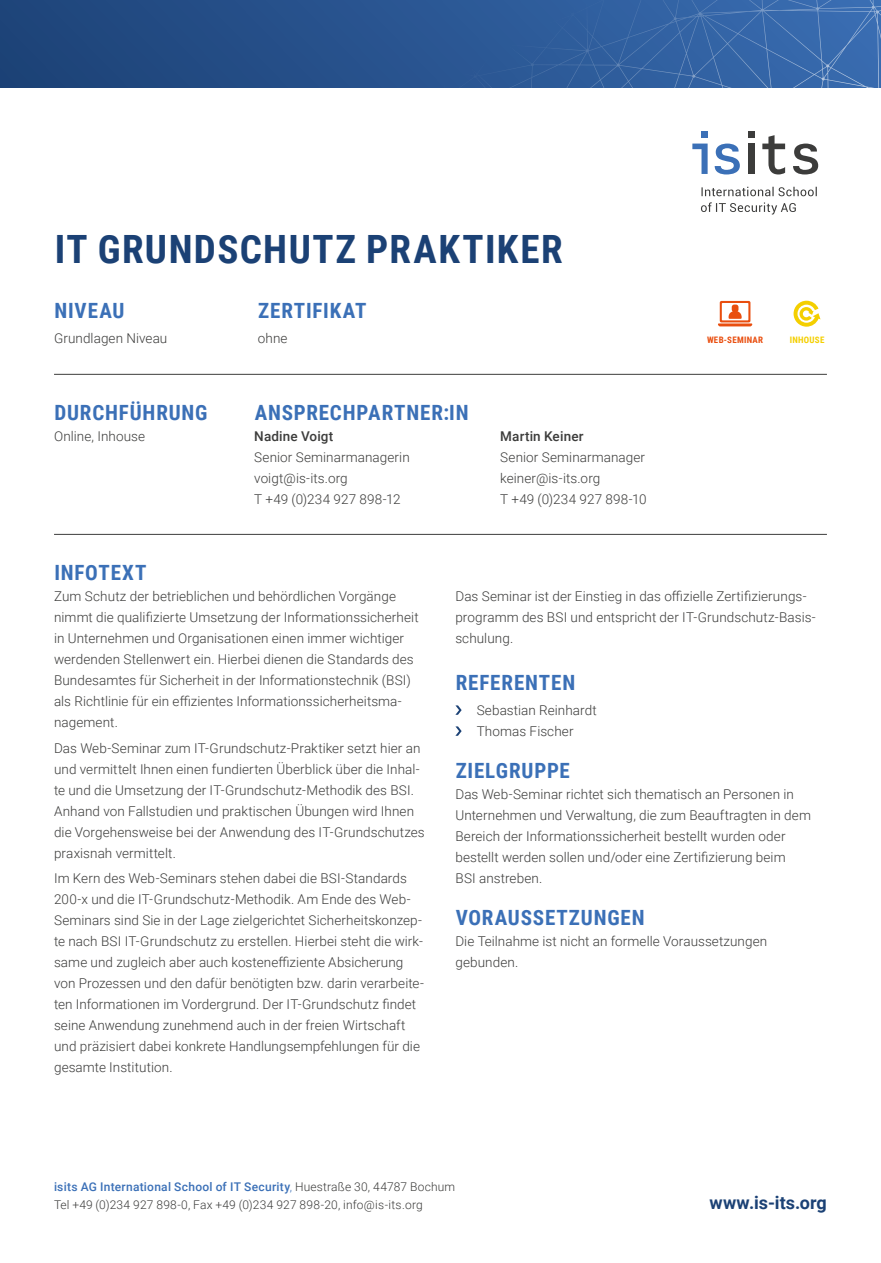
<style>
.page{position:relative;width:881px;height:1263px;background:#fff}
.page>*{position:absolute;margin:0;border:0;box-sizing:border-box;transform-origin:0 0}
.t1{font:700 39px "Roboto Condensed";letter-spacing:.04em;color:#1b4175}
.t2{font:700 21px "Roboto Condensed";letter-spacing:.04em;color:#3b70b7}
.t3{font:700 18px "Roboto";color:#1b4175}
.t4{font:300 13.5px/21px "Roboto";letter-spacing:.005em;color:#3c3c3b}
.t5{font:500 13.5px "Roboto";letter-spacing:.015em;color:#3c3c3b}
.t6{font:300 12px/18.5px "Roboto";letter-spacing:.015em;color:#3c3c3b}
.t7{font:700 8.85px "Roboto Condensed";letter-spacing:.035em;color:#e94e0f}
.t8{font:700 8.85px "Roboto Condensed";letter-spacing:.03em;color:#f4cf00}
.s1{font-weight:500;color:#3b70b7}
.s2{color:#3b70b7}
</style>
<div class="page">
<div style="left:0;top:0;width:880px;height:88px;background:#224a82"></div>
<svg style="left:343px;top:0;width:537px;height:88px"></svg>
<svg style="left:762px;top:135px;width:22px;height:39px"></svg>
<svg style="left:701px;top:202px;width:94px;height:13px"></svg>
<svg style="left:701px;top:187px;width:115px;height:9px"></svg>
<svg style="left:714px;top:144px;width:25px;height:30px"></svg>
<svg style="left:692px;top:144px;width:15px;height:30px"></svg>
<svg style="left:701px;top:131px;width:6px;height:6px"></svg>
<svg style="left:748px;top:131px;width:5px;height:6px"></svg>
<div style="left:747px;top:144px;width:6px;height:30px;background:#3c3c3b"></div>
<svg style="left:793px;top:144px;width:24px;height:30px"></svg>
<svg style="left:455px;top:705px;width:6px;height:10px"></svg>
<svg style="left:455px;top:726px;width:6px;height:10px"></svg>
<svg style="left:718px;top:301px;width:34px;height:25px"></svg>
<svg style="left:793px;top:301px;width:27px;height:26px"></svg>
<hr style="left:54px;top:374px;width:772px;height:1px;background:#3c3c3b">
<hr style="left:54px;top:534px;width:772px;height:1px;background:#3c3c3b">
<h1 class="t1" style="left:55px;top:222px;width:509px">IT GRUNDSCHUTZ PRAKTIKER</h1>
<h2 class="t2" style="left:54px;top:296px;width:72px">NIVEAU</h2>
<p class="t4" style="left:54px;top:328px;width:115px">Grundlagen Niveau</p>
<h2 class="t2" style="left:258px;top:296px;width:110px">ZERTIFIKAT</h2>
<p class="t4" style="left:258px;top:328px;width:31px">ohne</p>
<h2 class="t2" style="left:54px;top:398px;width:154px">DURCHFÜHRUNG</h2>
<p class="t4" style="left:54px;top:425px;width:92px">Online, Inhouse</p>
<h2 class="t2" style="left:254px;top:398px;width:215px">ANSPRECHPARTNER:IN</h2>
<p class="t5" style="left:254px;top:427px;width:81px">Nadine Voigt</p>
<p class="t4" style="left:254px;top:446px;width:157px">Senior Seminarmanagerin voigt@is-its.org<br>T +49 (0)234 927 898-12</p>
<p class="t5" style="left:500px;top:427px;width:85px">Martin Keiner</p>
<p class="t4" style="left:500px;top:446px;width:148px">Senior Seminarmanager keiner@is-its.org<br>T +49 (0)234 927 898-10</p>
<p class="t7" style="left:706px;top:334px;width:58px">WEB-SEMINAR</p>
<p class="t8" style="left:789px;top:334px;width:36px">INHOUSE</p>
<h2 class="t2" style="left:54px;top:558px;width:94px">INFOTEXT</h2>
<p class="t4" style="left:54px;top:585px;width:366px">Zum Schutz der betrieblichen und behördlichen Vorgänge nimmt die qualifizierte Umsetzung der Informationssicherheit in Unternehmen und Organisationen einen immer wichtiger werdenden Stellenwert ein. Hierbei dienen die Standards des Bundesamtes für Sicherheit in der Informationstechnik (BSI) als Richtlinie für ein effizientes Informationssicherheitsma&shy;nagement.</p>
<p class="t4" style="left:54px;top:737px;width:372px">Das Web-Seminar zum IT-Grundschutz-Praktiker setzt hier an und vermittelt Ihnen einen fundierten Überblick über die Inhal&shy;te und die Umsetzung der IT-Grundschutz-Methodik des BSI.<br>Anhand von Fallstudien und praktischen Übungen wird Ihnen die Vorgehensweise bei der Anwendung des IT-Grundschutzes praxisnah vermittelt.</p>
<p class="t4" style="left:54px;top:867px;width:371px">Im Kern des Web-Seminars stehen dabei die BSI-Standards 200-x und die IT-Grundschutz-Methodik. Am Ende des Web-Seminars sind Sie in der Lage zielgerichtet Sicherheitskonzep&shy;te nach BSI IT-Grundschutz zu erstellen. Hierbei steht die wirk&shy;same und zugleich aber auch kosteneffiziente Absicherung von Prozessen und den dafür benötigten bzw. darin verarbeite&shy;ten Informationen im Vordergrund. Der IT-Grundschutz findet seine Anwendung zunehmend auch in der freien Wirtschaft und präzisiert dabei konkrete Handlungsempfehlungen für die gesamte Institution.</p>
<p class="t4" style="left:455px;top:586px;width:362px">Das Seminar ist der Einstieg in das offizielle Zertifizierungs&shy;programm des BSI und entspricht der IT-Grundschutz-Basis&shy;schulung.</p>
<h2 class="t2" style="left:455px;top:667px;width:121px">REFERENTEN</h2>
<p class="t4" style="left:476px;top:699px;width:121px">Sebastian Reinhardt<br>Thomas Fischer</p>
<h2 class="t2" style="left:455px;top:756px;width:116px">ZIELGRUPPE</h2>
<p class="t4" style="left:455px;top:783px;width:357px">Das Web-Seminar richtet sich thematisch an Personen in Unternehmen und Verwaltung, die zum Beauftragten in dem Bereich der Informationssicherheit bestellt wurden oder bestellt werden sollen und/oder eine Zertifizierung beim<br>BSI anstreben.</p>
<h2 class="t2" style="left:455px;top:903px;width:190px">VORAUSSETZUNGEN</h2>
<p class="t4" style="left:455px;top:930px;width:313px">Die Teilnahme ist nicht an formelle Voraussetzungen gebunden.</p>
<p class="t6" style="left:54px;top:1177px;width:402px"><span class="s1">isits AG International School of IT Security</span><span class="s2">,</span> Huestraße 30, 44787 Bochum<br>Tel +49 (0)234 927 898-0, Fax +49 (0)234 927 898-20, info@is-its.org</p>
<h3 class="t3" style="left:709px;top:1190px;width:119px">www.is-its.org</h3>
</div>
